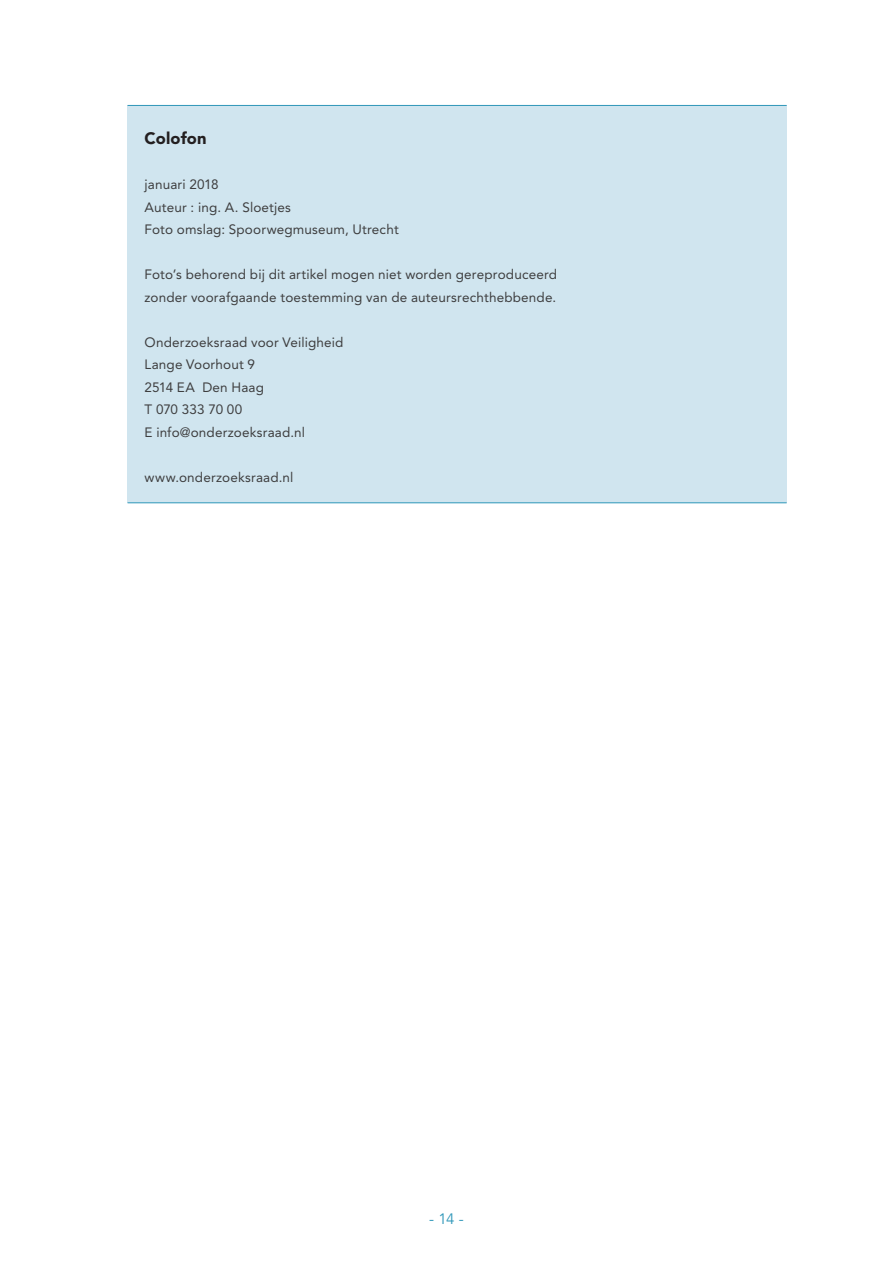
<style>
.page{position:relative;width:893px;height:1263px;background:#fff}
.page>*{position:absolute;margin:0;border:0;box-sizing:border-box;transform-origin:0 0}
.Alex___Plat{font:900 16.5px "Avenir LT Std";letter-spacing:.01em;color:#231f20}
.t1{font:15px "Avenir LT Std";color:#2f97b9}
.Alex___Plat-2{font:13.5px "Avenir LT Std";letter-spacing:.01em;color:#3e3e3f}
</style>
<div class="page">
<div style="left:128px;top:105px;width:659px;height:398px;background:#d0e5ef"></div>
<hr style="left:128px;top:105px;width:659px;height:1px;background:#2f97b9">
<hr style="left:128px;top:502px;width:659px;height:1px;background:#2f97b9">
<p class="Alex___Plat" style="left:145px;top:128px;width:64px">Colofon</p>
<p class="Alex___Plat-2" style="left:145px;top:176px;width:76px">januari 2018</p>
<p class="Alex___Plat-2" style="left:145px;top:199px;width:148px">Auteur : ing. A. Sloetjes</p>
<p class="Alex___Plat-2" style="left:145px;top:221px;width:256px">Foto omslag: Spoorwegmuseum, Utrecht</p>
<p class="Alex___Plat-2" style="left:145px;top:266px;width:414px">Foto’s behorend bij dit artikel mogen niet worden gereproduceerd</p>
<p class="Alex___Plat-2" style="left:145px;top:289px;width:413px">zonder voorafgaande toestemming van de auteursrechthebbende.</p>
<p class="Alex___Plat-2" style="left:145px;top:334px;width:200px">Onderzoeksraad voor Veiligheid</p>
<p class="Alex___Plat-2" style="left:145px;top:356px;width:112px">Lange Voorhout 9</p>
<p class="Alex___Plat-2" style="left:145px;top:379px;width:121px">2514 EA Den Haag</p>
<p class="Alex___Plat-2" style="left:145px;top:401px;width:99px">T 070 333 70 00</p>
<p class="Alex___Plat-2" style="left:145px;top:424px;width:162px">E info@onderzoeksraad.nl</p>
<p class="Alex___Plat-2" style="left:145px;top:469px;width:150px">www.onderzoeksraad.nl</p>
<p class="t1" style="left:429px;top:1210px;width:36px">- 14 -</p>
</div>
